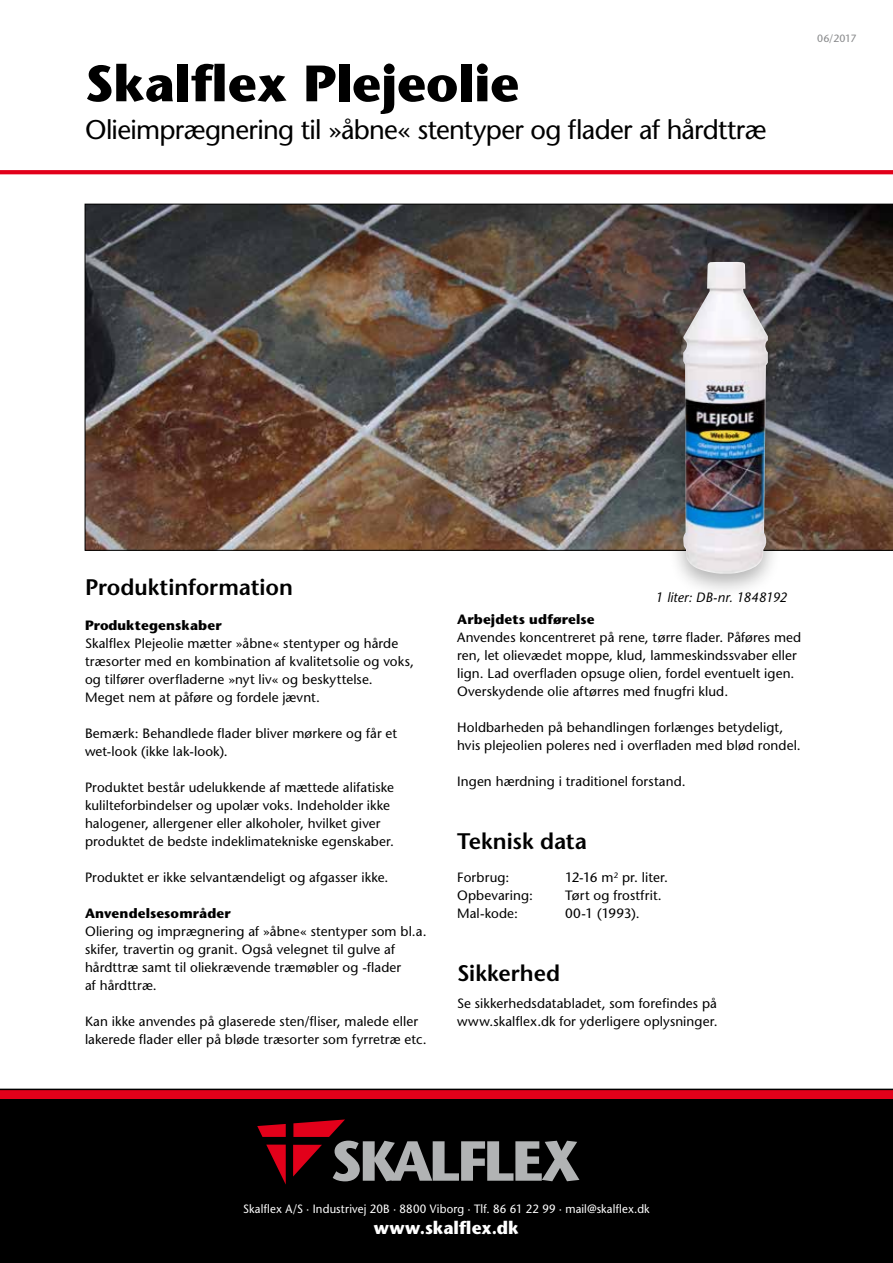
<style>
.page{position:relative;width:893px;height:1263px;background:#fff}
.page>*{position:absolute;margin:0;border:0;box-sizing:border-box;transform-origin:0 0}
.t1{font:700 51px "Stone Sans";letter-spacing:-.005em;color:#000}
.t2{font:27px "Stone Sans";letter-spacing:-.025em;color:#000}
.t3{font:600 22.5px "Stone Sans";color:#000}
.t4{font:700 18px "Stone Sans";letter-spacing:.005em;color:#fff;scale:.95 1}
.t5{font:13.5px/18px "Stone Sans";letter-spacing:.01em;color:#000}
.t6{font:700 13.5px "Stone Sans";letter-spacing:.01em;color:#000}
.t7{font:italic 13.5px "Stone Sans";letter-spacing:-.005em;color:#000}
.t8{font:12px "Stone Sans";letter-spacing:.015em;color:#fff;scale:.95 1}
.t9{font:10.5px "Stone Sans";letter-spacing:-.005em;color:#87888a}
</style>
<div class="page">
<img style="left:85px;top:204px;width:808px;height:347px">
<div style="left:666px;top:253px;width:119px;height:345px;background:#000;opacity:.3"></div>
<img style="left:682px;top:262px;width:86px;height:312px">
<div style="left:0;top:1097px;width:893px;height:166px;background:#000"></div>
<div style="left:0;top:1090px;width:893px;height:9px;background:#e2001a"></div>
<hr style="left:0;top:1089px;width:893px;height:1px;background:#000">
<svg style="left:0;top:170px;width:893px;height:4px;background:#e2061f"></svg>
<svg style="left:257px;top:1124px;width:29px;height:13px"></svg>
<svg style="left:266px;top:1144px;width:20px;height:40px"></svg>
<svg style="left:293px;top:1119px;width:286px;height:62px"></svg>
<h1 class="t1" style="left:85px;top:51px;width:436px">Skalflex Plejeolie</h1>
<h2 class="t2" style="left:85px;top:113px;width:683px">Olieimprægnering til »åbne« stentyper og flader af hårdttræ</h2>
<p class="t9" style="left:817px;top:32px;width:41px">06/2017</p>
<h3 class="t3" style="left:85px;top:573px;width:209px">Produktinformation</h3>
<p class="t6" style="left:85px;top:617px;width:138px">Produktegenskaber</p>
<p class="t5" style="left:85px;top:634px;width:330px">Skalflex Plejeolie mætter »åbne« stentyper og hårde træsorter med en kombination af kvalitetsolie og voks, og tilfører overfladerne »nyt liv« og beskyttelse.<br>Meget nem at påføre og fordele jævnt.</p>
<p class="t5" style="left:85px;top:724px;width:314px">Bemærk: Behandlede flader bliver mørkere og får et wet-look (ikke lak-look).</p>
<p class="t5" style="left:85px;top:778px;width:310px">Produktet består udelukkende af mættede alifatiske kulilteforbindelser og upolær voks. Indeholder ikke halogener, allergener eller alkoholer, hvilket giver produktet de bedste indeklimatekniske egenskaber.</p>
<p class="t5" style="left:85px;top:868px;width:305px">Produktet er ikke selvantændeligt og afgasser ikke.</p>
<p class="t6" style="left:85px;top:905px;width:147px">Anvendelsesområder</p>
<p class="t5" style="left:85px;top:922px;width:343px">Oliering og imprægnering af »åbne« stentyper som bl.a. skifer, travertin og granit. Også velegnet til gulve af hårdttræ samt til oliekrævende træmøbler og -flader<br>af hårdttræ.</p>
<p class="t5" style="left:85px;top:1012px;width:343px">Kan ikke anvendes på glaserede sten/fliser, malede eller lakerede flader eller på bløde træsorter som fyrretræ etc.</p>
<p class="t7" style="left:656px;top:589px;width:133px">1 liter: DB-nr. 1848192</p>
<p class="t6" style="left:457px;top:611px;width:139px">Arbejdets udførelse</p>
<p class="t5" style="left:457px;top:628px;width:346px">Anvendes koncentreret på rene, tørre flader. Påføres med ren, let olievædet moppe, klud, lammeskindssvaber eller lign. Lad overfladen opsuge olien, fordel eventuelt igen.<br>Overskydende olie aftørres med fnugfri klud.</p>
<p class="t5" style="left:457px;top:718px;width:345px">Holdbarheden på behandlingen forlænges betydeligt, hvis plejeolien poleres ned i overfladen med blød rondel.</p>
<p class="t5" style="left:457px;top:772px;width:230px">Ingen hærdning i traditionel forstand.</p>
<h3 class="t3" style="left:457px;top:827px;width:131px">Teknisk data</h3>
<p class="t5" style="left:457px;top:868px;width:54px">Forbrug:</p>
<p class="t5" style="left:565px;top:868px;width:104px">12-16 m<sup>2</sup> pr. liter.</p>
<p class="t5" style="left:457px;top:886px;width:77px">Opbevaring:</p>
<p class="t5" style="left:565px;top:886px;width:98px">Tørt og frostfrit.</p>
<p class="t5" style="left:457px;top:904px;width:62px">Mal-kode:</p>
<p class="t5" style="left:565px;top:904px;width:76px">00-1 (1993).</p>
<h3 class="t3" style="left:457px;top:959px;width:104px">Sikkerhed</h3>
<p class="t5" style="left:457px;top:994px;width:262px">Se sikkerhedsdatabladet, som forefindes på www.skalflex.dk for yderligere oplysninger.</p>
<p class="t8" style="left:243px;top:1201px;width:429px">Skalflex A/S · Industrivej 20B · 8800 Viborg · Tlf. 86 61 22 99 · mail@skalflex.dk</p>
<h3 class="t4" style="left:374px;top:1217px;width:154px">www.skalflex.dk</h3>
</div>
